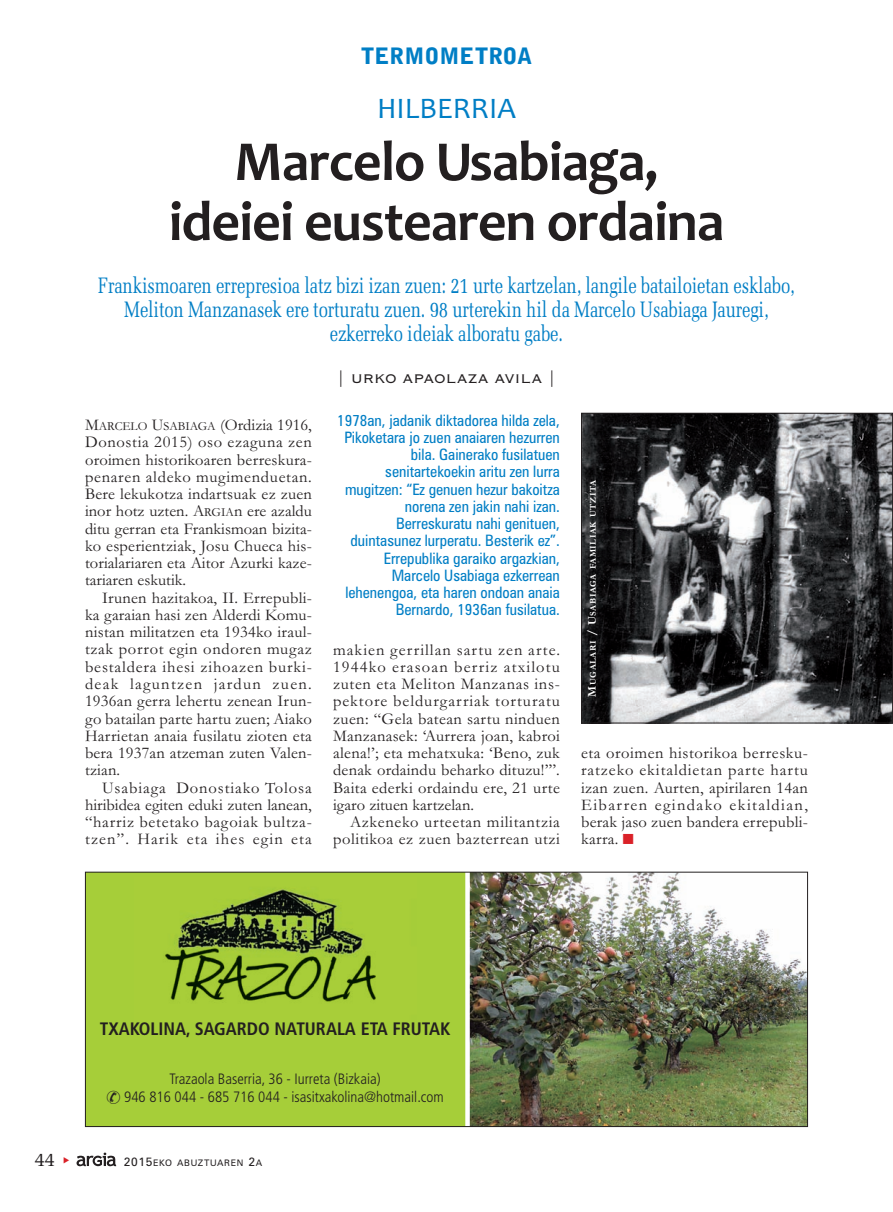
<style>
.page{position:relative;width:893px;height:1212px;background:#fff}
.page>*{position:absolute;margin:0;border:0;box-sizing:border-box;transform-origin:0 0}
.t1{font:700 57px/60px "Candara";letter-spacing:-.015em;color:#231f20;text-align:center}
.t2{font:30px "Candara";color:#007ec5}
.t3{font:22.5px/24px "Memoir Condensed";letter-spacing:-.015em;color:#007ec5;text-align:center}
.t4{font:900 22.5px "Bell Gothic Std";color:#007ec5}
.t5{font:19.5px "Memoir";color:#231f20}
.t6{font:700 condensed 18px "Frutiger LT Std";color:#231f20}
.t7{font:16.5px/17.2px "Garamond";letter-spacing:.02em;color:#231f20;text-align:justify}
.t8{font:16.5px "Copperplate Gothic BT";color:#231f20}
.t9{font:condensed 15.75px/17.2px "Zurich BT";color:#007ec5;text-align:right}
.t10{font:300 condensed 15px/18px "Frutiger LT Std";color:#231f20}
.t11{font:700 9px "Garamond";letter-spacing:.06em;color:#fff}
.t12{font:9px "Zurich BT";letter-spacing:.075em;color:#231f20}
.s1{font-size:12.3px}
.s2{font-size:12px}
.s3{color:#da2128}
</style>
<div class="page">
<svg style="left:77px;top:1152px;width:39px;height:14px"></svg>
<div style="left:85px;top:872px;width:722px;height:254px;background:#a6ce39"></div>
<img style="left:165px;top:889px;width:211px;height:113px">
<img style="left:470px;top:874px;width:336px;height:251px">
<div style="left:465px;top:872px;width:5px;height:254px;background:#fff"></div>
<div style="left:85px;top:872px;width:723px;height:255px;border:1px solid #231f20"></div>
<img style="left:583px;top:415px;width:308px;height:306px">
<div style="left:581px;top:413px;width:312px;height:310px;border:1px solid #231f20"></div>
<h3 class="t4" style="left:361px;top:47px;width:173px">TERMOMETROA</h3>
<h2 class="t2" style="left:377px;top:90px;width:140px">HILBERRIA</h2>
<h1 class="t1" style="left:169px;top:137px;width:557px">Marcelo Usabiaga, ideiei eustearen ordaina</h1>
<h3 class="t3" style="left:98px;top:275px;width:699px">Frankismoaren errepresioa latz bizi izan zuen: 21 urte kartzelan, langile batailoietan esklabo,<br>Meliton Manzanasek ere torturatu zuen. 98 urterekin hil da Marcelo Usabiaga Jauregi, ezkerreko ideiak alboratu gabe.</h3>
<p class="t7" style="left:85px;top:418px;width:228px">M<span class="s1">ARCELO</span> U<span class="s1">SABIAGA</span> (Ordizia 1916, Donostia 2015) oso ezaguna zen oroimen historikoaren berreskura&shy;penaren aldeko mugimenduetan.<br>Bere lekukotza indartsuak ez zuen inor hotz uzten. A<span class="s1">RGIA</span>n ere azaldu ditu gerran eta Frankismoan bizita&shy;ko esperientziak, Josu Chueca his&shy;torialariaren eta Aitor Azurki kaze&shy;tariaren eskutik.</p>
<p class="t7" style="left:85px;top:591px;width:228px;text-indent:17px">Irunen hazitakoa, II. Errepubli&shy;ka garaian hasi zen Alderdi Komu&shy;nistan militatzen eta 1934ko iraul&shy;tzak porrot egin ondoren mugaz bestaldera ihesi zihoazen burki&shy;deak laguntzen jardun zuen.<br>1936an gerra lehertu zenean Irun&shy;go batailan parte hartu zuen; Aiako Harrietan anaia fusilatu zioten eta bera 1937an atzeman zuten Valen&shy;tzian.</p>
<p class="t7" style="left:85px;top:781px;width:228px;text-indent:17px">Usabiaga Donostiako Tolosa hiribidea egiten eduki zuten lanean, “harriz betetako bagoiak bultza&shy;tzen”. Harik eta ihes egin eta</p>
<p class="t8" style="left:337px;top:367px;width:221px">| URKO APAOLAZA AVILA |</p>
<p class="t9" style="left:337px;top:413px;width:224px">1978an, jadanik diktadorea hilda zela, Pikoketara jo zuen anaiaren hezurren bila. Gainerako fusilatuen senitartekoekin aritu zen lurra mugitzen: “Ez genuen hezur bakoitza norena zen jakin nahi izan.<br>Berreskuratu nahi genituen, duintasunez lurperatu. Besterik ez”.<br>Errepublika garaiko argazkian, Marcelo Usabiaga ezkerrean lehenengoa, eta haren ondoan anaia Bernardo, 1936an fusilatua.</p>
<p class="t7" style="left:333px;top:643px;width:228px">makien gerrillan sartu zen arte.<br>1944ko erasoan berriz atxilotu zuten eta Meliton Manzanas ins&shy;pektore beldurgarriak torturatu zuen: “Gela batean sartu ninduen Manzanasek: ‘Aurrera joan, kabroi alena!’; eta mehatxuka: ‘Beno, zuk denak ordaindu beharko dituzu!’”.<br>Baita ederki ordaindu ere, 21 urte igaro zituen kartzelan.</p>
<p class="t7" style="left:333px;top:815px;width:228px;text-align:right">Azkeneko urteetan militantzia politikoa ez zuen bazterrean utzi</p>
<p class="t11" style="left:589px;top:696px;width:218px;rotate:-90deg"><span class="s2">M</span>UGALARI <span class="s2">/ U</span>SABIAGA FAMILIAK UTZITA</p>
<p class="t7" style="left:581px;top:746px;width:228px">eta oroimen historikoa berresku&shy;ratzeko ekitaldietan parte hartu izan zuen. Aurten, apirilaren 14an Eibarren egindako ekitaldian, berak jaso zuen bandera errepubli&shy;karra. <span class="s3">■</span></p>
<p class="t6" style="left:100px;top:1022px;width:352px">TXAKOLINA, SAGARDO NATURALA ETA FRUTAK</p>
<p class="t10" style="left:124px;top:1071px;width:321px;text-indent:45px">Trazaola Baserria, 36 - Iurreta (Bizkaia)<br>946 816 044 - 685 716 044 - isasitxakolina@hotmail.com</p>
<p class="t5" style="left:35px;top:1147px;width:22px">44</p>
<p class="t12" style="left:124px;top:1160px;width:140px"><span class="s2">2015</span>EKO ABUZTUAREN <span class="s2">2</span>A</p>
</div>
